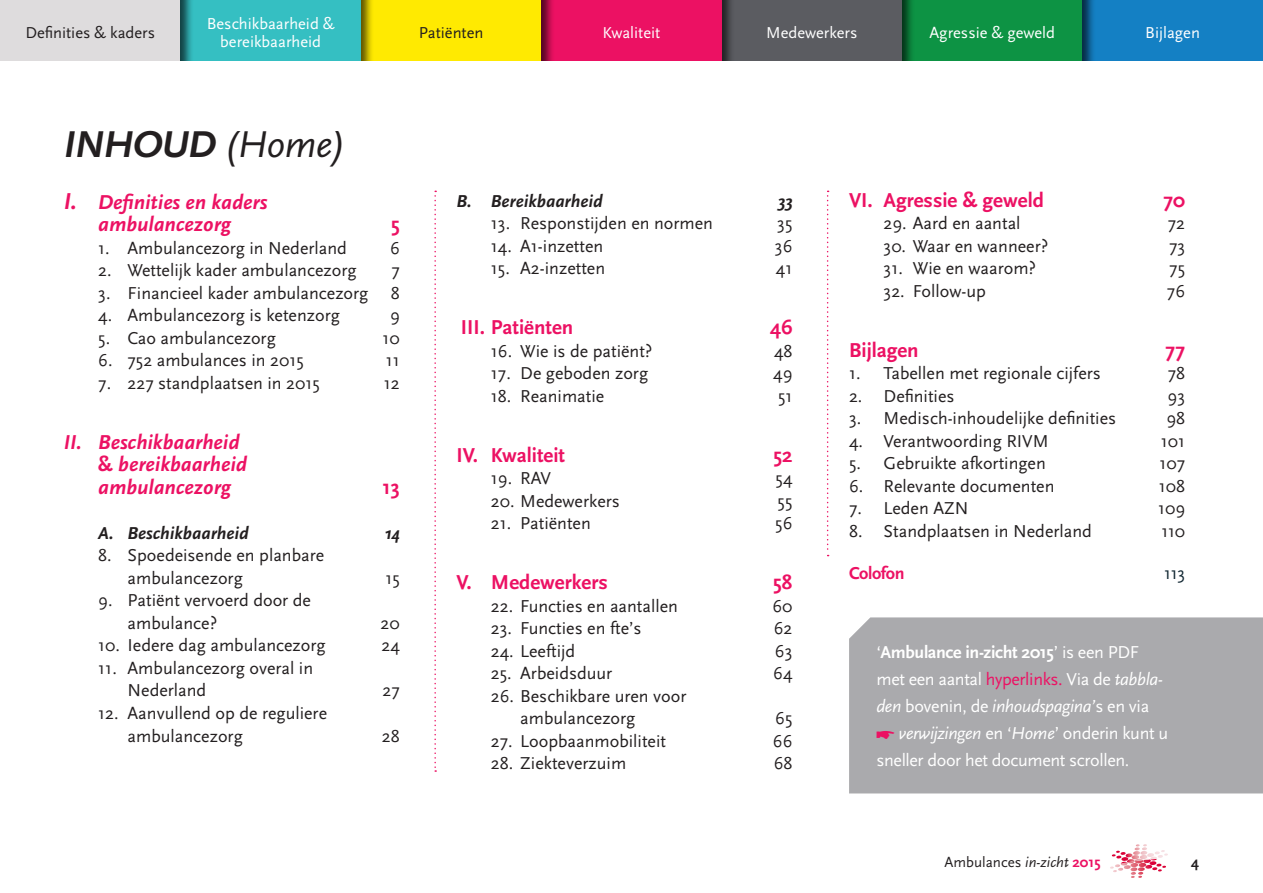
<style>
.page{position:relative;width:1263px;height:893px;background:#fff}
.page>*{position:absolute;margin:0;border:0;box-sizing:border-box;transform-origin:0 0}
.t1{font:italic 700 39px "Scala Sans";letter-spacing:-.02em;color:#231f20}
.t2{font:italic 700 21px/22.5px "Scala Sans";color:#ec1163;text-align:center}
.t3{font:700 21px "Scala Sans";color:#ec1163}
.t4{font:18px/22.5px "Scala Sans";color:#231f20}
.t5{font:18px/27px "Scala Sans";letter-spacing:-.02em;color:#fff}
.t6{font:italic 700 18px "Scala Sans";color:#231f20}
.t7{font:700 18px "Scala Sans";letter-spacing:-.02em;color:#fff}
.t8{font:700 18px "Scala Sans";letter-spacing:-.02em;color:#ec1163}
.t9{font:18px "Scala Sans";color:#102631}
.t10{font:16.5px/18px "Scala Sans";color:#fff;text-align:center}
.t11{font:16.5px "Scala Sans";color:#231f20}
.t12{font:15px "Scala Sans";color:#231f20}
.t13{font:700 15px "Scala Sans";color:#231f20}
.s1{font-weight:400}
.s2{font-size:24px}
.s3{font-style:normal}
.s4{color:#ec1163}
.s5{font-style:italic}
.s6{font-family:"European Pi Three";color:#ec1163}
.s7{font-weight:700;color:#ec1163}
</style>
<div class="page">
<hr style="left:0;top:829px;width:1263px;height:1px;background:#231f20">
<svg style="left:1110px;top:844px;width:58px;height:34px"></svg>
<div style="left:0;top:0;width:183px;height:65px;background:#dedcdd"></div>
<div style="left:181px;top:0;width:183px;height:65px;background:#231f20;opacity:.75"></div>
<div style="left:361px;top:0;width:183px;height:65px;background:#231f20;opacity:.75"></div>
<div style="left:541px;top:0;width:183px;height:65px;background:#231f20;opacity:.75"></div>
<div style="left:722px;top:0;width:183px;height:65px;background:#231f20;opacity:.75"></div>
<div style="left:902px;top:0;width:183px;height:65px;background:#231f20;opacity:.75"></div>
<div style="left:1082px;top:0;width:181px;height:65px;background:#231f20;opacity:.75"></div>
<div style="left:0;top:62px;width:1263px;height:85px;background:#fff"></div>
<div style="left:849px;top:617px;width:414px;height:176px;background:#aaaaad"></div>
<svg style="left:434px;top:191px;width:2px;height:581px"></svg>
<svg style="left:827px;top:191px;width:2px;height:365px"></svg>
<p class="t11" style="left:25px;top:24px;width:131px">Definities &amp; kaders</p>
<p class="t10" style="left:207px;top:15px;width:129px">Beschikbaarheid &amp; bereikbaarheid</p>
<p class="t11" style="left:419px;top:24px;width:66px">Patiënten</p>
<p class="t10" style="left:603px;top:24px;width:59px">Kwaliteit</p>
<p class="t10" style="left:766px;top:24px;width:93px">Medewerkers</p>
<p class="t10" style="left:929px;top:24px;width:127px">Agressie &amp; geweld</p>
<p class="t10" style="left:1145px;top:24px;width:56px">Bijlagen</p>
<p class="t1" style="left:64px;top:123px;width:284px">INHOUD <span class="s1">(Home)</span></p>
<p class="t2" style="left:64px;top:191px;width:205px"><span class="s2">I.</span> Definities en kaders ambulancezorg</p>
<p class="t3" style="left:391px;top:213px;width:10px">5</p>
<p class="t4" style="left:98px;top:237px;width:250px">1. Ambulancezorg in Nederland</p>
<p class="t4" style="left:390px;top:237px;width:11px">6</p>
<p class="t4" style="left:98px;top:260px;width:260px">2. Wettelijk kader ambulancezorg</p>
<p class="t4" style="left:391px;top:260px;width:10px">7</p>
<p class="t4" style="left:98px;top:282px;width:303px">3. Financieel kader ambulancezorg 8</p>
<p class="t4" style="left:98px;top:305px;width:243px">4. Ambulancezorg is ketenzorg</p>
<p class="t4" style="left:390px;top:305px;width:11px">9</p>
<p class="t4" style="left:98px;top:327px;width:179px">5. Cao ambulancezorg</p>
<p class="t4" style="left:383px;top:327px;width:19px">10</p>
<p class="t4" style="left:98px;top:350px;width:207px">6. 752 ambulances in 2015</p>
<p class="t4" style="left:386px;top:350px;width:16px">11</p>
<p class="t4" style="left:98px;top:372px;width:223px">7. 227 standplaatsen in 2015</p>
<p class="t4" style="left:384px;top:372px;width:17px">12</p>
<p class="t2" style="left:98px;top:431px;width:150px;text-align:left;text-indent:-34px">II. Beschikbaarheid <span class="s3">&amp;</span> bereikbaarheid</p>
<p class="t2" style="left:98px;top:476px;width:134px">ambulancezorg</p>
<p class="t3" style="left:383px;top:476px;width:19px">13</p>
<p class="t6" style="left:98px;top:523px;width:152px">A. Beschikbaarheid</p>
<p class="t6" style="left:385px;top:523px;width:16px">14</p>
<p class="t4" style="left:128px;top:545px;width:198px;text-indent:-29px">8. Spoedeisende en planbare ambulancezorg</p>
<p class="t4" style="left:385px;top:567px;width:16px">15</p>
<p class="t4" style="left:128px;top:590px;width:185px;text-indent:-29px">9. Patiënt vervoerd door de ambulance?</p>
<p class="t4" style="left:381px;top:612px;width:21px">20</p>
<p class="t4" style="left:98px;top:635px;width:229px">10. Iedere dag ambulancezorg</p>
<p class="t4" style="left:381px;top:635px;width:20px">24</p>
<p class="t4" style="left:128px;top:657px;width:187px;text-indent:-29px">11. Ambulancezorg overal in<br>Nederland</p>
<p class="t4" style="left:383px;top:680px;width:19px">27</p>
<p class="t4" style="left:128px;top:702px;width:201px;text-indent:-29px">12. Aanvullend op de reguliere ambulancezorg</p>
<p class="t4" style="left:382px;top:725px;width:19px">28</p>
<p class="t6" style="left:456px;top:191px;width:148px">B. Bereikbaarheid</p>
<p class="t6" style="left:778px;top:191px;width:16px">33</p>
<p class="t4" style="left:491px;top:212px;width:224px">13. Responstijden en normen</p>
<p class="t4" style="left:777px;top:212px;width:17px">35</p>
<p class="t4" style="left:491px;top:235px;width:114px">14. A1-inzetten</p>
<p class="t4" style="left:775px;top:235px;width:19px">36</p>
<p class="t4" style="left:491px;top:257px;width:116px">15. A2-inzetten</p>
<p class="t4" style="left:776px;top:257px;width:18px">41</p>
<p class="t3" style="left:461px;top:316px;width:114px">III. Patiënten</p>
<p class="t3" style="left:770px;top:316px;width:24px">46</p>
<p class="t4" style="left:491px;top:340px;width:163px">16. Wie is de patiënt?</p>
<p class="t4" style="left:774px;top:340px;width:20px">48</p>
<p class="t4" style="left:491px;top:362px;width:159px">17. De geboden zorg</p>
<p class="t4" style="left:773px;top:362px;width:21px">49</p>
<p class="t4" style="left:491px;top:385px;width:115px">18. Reanimatie</p>
<p class="t4" style="left:778px;top:385px;width:16px">51</p>
<p class="t3" style="left:456px;top:444px;width:110px">IV. Kwaliteit</p>
<p class="t3" style="left:773px;top:444px;width:21px">52</p>
<p class="t4" style="left:491px;top:467px;width:62px">19. RAV</p>
<p class="t4" style="left:775px;top:467px;width:18px">54</p>
<p class="t4" style="left:491px;top:490px;width:130px">20. Medewerkers</p>
<p class="t4" style="left:778px;top:490px;width:16px">55</p>
<p class="t4" style="left:491px;top:512px;width:101px">21. Patiënten</p>
<p class="t4" style="left:775px;top:512px;width:19px">56</p>
<p class="t3" style="left:456px;top:571px;width:153px">V. Medewerkers</p>
<p class="t3" style="left:773px;top:571px;width:21px">58</p>
<p class="t4" style="left:491px;top:595px;width:189px">22. Functies en aantallen</p>
<p class="t4" style="left:772px;top:595px;width:22px">60</p>
<p class="t4" style="left:491px;top:617px;width:152px">23. Functies en fte’s</p>
<p class="t4" style="left:774px;top:617px;width:20px">62</p>
<p class="t4" style="left:491px;top:640px;width:86px">24. Leeftijd</p>
<p class="t4" style="left:775px;top:640px;width:19px">63</p>
<p class="t4" style="left:491px;top:662px;width:123px">25. Arbeidsduur</p>
<p class="t4" style="left:773px;top:662px;width:21px">64</p>
<p class="t4" style="left:520px;top:685px;width:168px;text-indent:-29px">26. Beschikbare uren voor ambulancezorg</p>
<p class="t4" style="left:775px;top:707px;width:19px">65</p>
<p class="t4" style="left:491px;top:730px;width:177px">27. Loopbaanmobiliteit</p>
<p class="t4" style="left:773px;top:730px;width:21px">66</p>
<p class="t4" style="left:491px;top:752px;width:137px">28. Ziekteverzuim</p>
<p class="t4" style="left:774px;top:752px;width:20px">68</p>
<p class="t3" style="left:849px;top:189px;width:196px">VI. Agressie &amp; geweld</p>
<p class="t3" style="left:1163px;top:189px;width:23px">70</p>
<p class="t4" style="left:883px;top:212px;width:138px">29. Aard en aantal</p>
<p class="t4" style="left:1168px;top:212px;width:19px">72</p>
<p class="t4" style="left:883px;top:235px;width:166px">30. Waar en wanneer?</p>
<p class="t4" style="left:1169px;top:235px;width:18px">73</p>
<p class="t4" style="left:883px;top:257px;width:154px">31. Wie en waarom?</p>
<p class="t4" style="left:1169px;top:257px;width:17px">75</p>
<p class="t4" style="left:883px;top:280px;width:104px">32. Follow-up</p>
<p class="t4" style="left:1167px;top:280px;width:20px">76</p>
<p class="t3" style="left:849px;top:339px;width:71px">Bijlagen</p>
<p class="t3" style="left:1165px;top:339px;width:21px">77</p>
<p class="t4" style="left:849px;top:362px;width:253px">1. Tabellen met regionale cijfers</p>
<p class="t4" style="left:1168px;top:362px;width:19px">78</p>
<p class="t4" style="left:849px;top:385px;width:107px">2. Definities</p>
<p class="t4" style="left:1167px;top:385px;width:19px">93</p>
<p class="t4" style="left:849px;top:407px;width:269px">3. Medisch-inhoudelijke definities</p>
<p class="t4" style="left:1166px;top:407px;width:20px">98</p>
<p class="t4" style="left:849px;top:430px;width:201px">4. Verantwoording RIVM</p>
<p class="t4" style="left:1161px;top:430px;width:26px">101</p>
<p class="t4" style="left:849px;top:452px;width:198px">5. Gebruikte afkortingen</p>
<p class="t4" style="left:1159px;top:452px;width:27px">107</p>
<p class="t4" style="left:849px;top:475px;width:207px">6. Relevante documenten</p>
<p class="t4" style="left:1159px;top:475px;width:28px">108</p>
<p class="t4" style="left:849px;top:497px;width:121px">7. Leden AZN</p>
<p class="t4" style="left:1158px;top:497px;width:29px">109</p>
<p class="t4" style="left:849px;top:520px;width:244px">8. Standplaatsen in Nederland</p>
<p class="t4" style="left:1161px;top:520px;width:25px">110</p>
<p class="t8" style="left:849px;top:563px;width:57px">Colofon</p>
<p class="t9" style="left:1164px;top:563px;width:23px">113</p>
<p class="t7" style="left:876px;top:643px;width:264px"><span class="s1">‘</span>Ambulance in-zicht 2015<span class="s1">’ is een PDF</span></p>
<p class="t5" style="left:876px;top:666px;width:288px">met een aantal <span class="s4">hyperlinks.</span> Via de <span class="s5">tabbla&shy;den</span> bovenin, de <span class="s5">inhoudspagina’</span>s en via</p>
<p class="t5" style="left:876px;top:720px;width:293px"><span class="s6">W</span> <span class="s5">verwijzingen</span> en ‘<span class="s5">Home</span>’ onderin kunt u sneller door het document scrollen.</p>
<p class="t12" style="left:944px;top:854px;width:157px">Ambulances <span class="s5">in-zicht</span> <span class="s7">2015</span></p>
<p class="t13" style="left:1191px;top:854px;width:9px">4</p>
</div>
